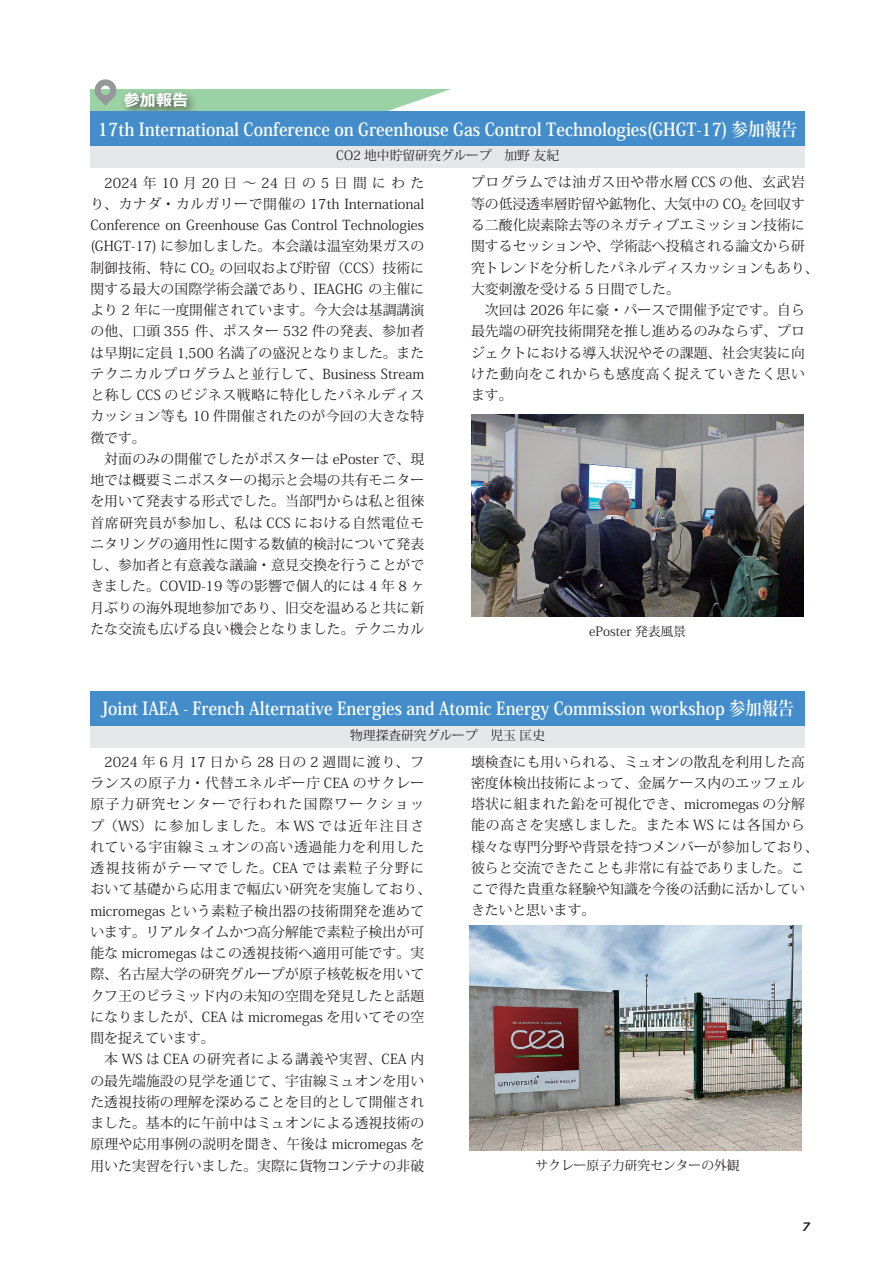
<style>
.page{position:relative;width:893px;height:1263px;background:#fff}
.page>*{position:absolute;margin:0;border:0;box-sizing:border-box;transform-origin:0 0}
.t1{font:700 18px "Koz Min Std";color:#fff;scale:.91 1}
.t2{font:700 18px "Koz Min Std";color:#fff;scale:.9 1}
.t3{font:700 15.9px "Meiryo";color:#fff}
.t4{font:13.8px/21.3px "Koz Min Std";letter-spacing:.005em;color:#231f20;text-align:justify}
.t5{font:12.75px "Koz Min Std";color:#231f20}
.t6{font:12.75px "Koz Min Pro";color:#231f20}
.t7{font:italic 700 11.7px "Meiryo";color:#231f20}
</style>
<div class="page">
<div style="left:90px;top:90px;width:381px;height:21px;background:#9bd2a5"></div>
<svg style="left:366px;top:89px;width:210px;height:23px"></svg>
<svg style="left:94px;top:79px;width:24px;height:27px"></svg>
<div style="left:120px;top:88px;width:78px;height:30px;background:#231f20;opacity:.75"></div>
<div style="left:90px;top:113px;width:715px;height:55px;background:#e6e7e9"></div>
<div style="left:90px;top:692px;width:715px;height:55px;background:#e6e7e9"></div>
<div style="left:90px;top:112px;width:715px;height:34px;background:#448dcb"></div>
<div style="left:90px;top:691px;width:715px;height:34px;background:#448dcb"></div>
<img style="left:471px;top:414px;width:333px;height:203px">
<img style="left:470px;top:925px;width:331px;height:225px">
<p class="t3" style="left:124px;top:89px;width:66px">参加報告</p>
<h1 class="t1" style="left:98px;top:118px;width:770px">17th International Conference on Greenhouse Gas Control Technologies(GHGT-17) 参加報告</h1>
<p class="t5" style="left:336px;top:148px;width:224px">CO2 地中貯留研究グループ　加野 友紀</p>
<p class="t4" style="left:90px;top:172px;width:335px;text-indent:14px">2024年10月20日～24日の5日間にわたり、カナダ・カルガリーで開催の 17th International Conference on Greenhouse Gas Control Technologies (GHGT-17) に参加しました。本会議は温室効果ガスの制御技術、特に CO<sub>2</sub> の回収および貯留（CCS）技術に関する最大の国際学術会議であり、IEAGHG の主催により 2 年に一度開催されています。今大会は基調講演の他、口頭 355 件、ポスター 532 件の発表、参加者は早期に定員 1,500 名満了の盛況となりました。またテクニカルプログラムと並行して、Business Streamと称し CCS のビジネス戦略に特化したパネルディスカッション等も 10 件開催されたのが今回の大きな特徴です。</p>
<p class="t4" style="left:90px;top:448px;width:335px;text-indent:14px">対面のみの開催でしたがポスターは ePoster で、現地では概要ミニポスターの掲示と会場の共有モニターを用いて発表する形式でした。当部門からは私と徂徠首席研究員が参加し、私は CCS における自然電位モニタリングの適用性に関する数値的検討について発表し、参加者と有意義な議論・意見交換を行うことができました。COVID-19 等の影響で個人的には 4 年 8 ヶ月ぶりの海外現地参加であり、旧交を温めると共に新たな交流も広げる良い機会となりました。テクニカル</p>
<p class="t4" style="left:471px;top:172px;width:349px;text-align:left">プログラムでは油ガス田や帯水層 CCS の他、玄武岩等の低浸透率層貯留や鉱物化、大気中の CO<sub>2</sub> を回収する二酸化炭素除去等のネガティブエミッション技術に関するセッションや、学術誌へ投稿される論文から研究トレンドを分析したパネルディスカッションもあり、大変刺激を受ける 5 日間でした。</p>
<p class="t4" style="left:471px;top:300px;width:335px;text-indent:14px">次回は 2026 年に豪・パースで開催予定です。自ら最先端の研究技術開発を推し進めるのみならず、プロジェクトにおける導入状況やその課題、社会実装に向けた動向をこれからも感度高く捉えていきたく思います。</p>
<p class="t6" style="left:589px;top:623px;width:98px">ePoster 発表風景</p>
<h1 class="t2" style="left:101px;top:697px;width:771px">Joint IAEA - French Alternative Energies and Atomic Energy Commission workshop 参加報告</h1>
<p class="t5" style="left:350px;top:727px;width:196px">物理探査研究グループ　児玉 匡史</p>
<p class="t4" style="left:90px;top:751px;width:342px;text-align:left;text-indent:14px">2024 年 6 月 17 日から 28 日の 2 週間に渡り、フランスの原子力・代替エネルギー庁 CEA のサクレー原子力研究センターで行われた国際ワークショップ（WS）に参加しました。本 WS では近年注目されている宇宙線ミュオンの高い透過能力を利用した透視技術がテーマでした。CEA では素粒子分野において基礎から応用まで幅広い研究を実施しており、micromegas という素粒子検出器の技術開発を進めています。リアルタイムかつ高分解能で素粒子検出が可能な micromegas はこの透視技術へ適用可能です。実際、名古屋大学の研究グループが原子核乾板を用いてクフ王のピラミッド内の未知の空間を発見したと話題になりましたが、CEA は micromegas を用いてその空間を捉えています。</p>
<p class="t4" style="left:90px;top:1049px;width:335px;text-indent:14px">本 WS は CEA の研究者による講義や実習、CEA 内の最先端施設の見学を通じて、宇宙線ミュオンを用いた透視技術の理解を深めることを目的として開催されました。基本的に午前中はミュオンによる透視技術の原理や応用事例の説明を聞き、午後は micromegas を用いた実習を行いました。実際に貨物コンテナの非破</p>
<p class="t4" style="left:471px;top:751px;width:349px;text-align:left">壊検査にも用いられる、ミュオンの散乱を利用した高密度体検出技術によって、金属ケース内のエッフェル塔状に組まれた鉛を可視化でき、micromegas の分解能の高さを実感しました。また本 WS には各国から様々な専門分野や背景を持つメンバーが参加しており、彼らと交流できたことも非常に有益でありました。ここで得た貴重な経験や知識を今後の活動に活かしていきたいと思います。</p>
<p class="t6" style="left:535px;top:1156px;width:206px">サクレー原子力研究センターの外観</p>
<p class="t7" style="left:802px;top:1218px;width:9px">7</p>
</div>
